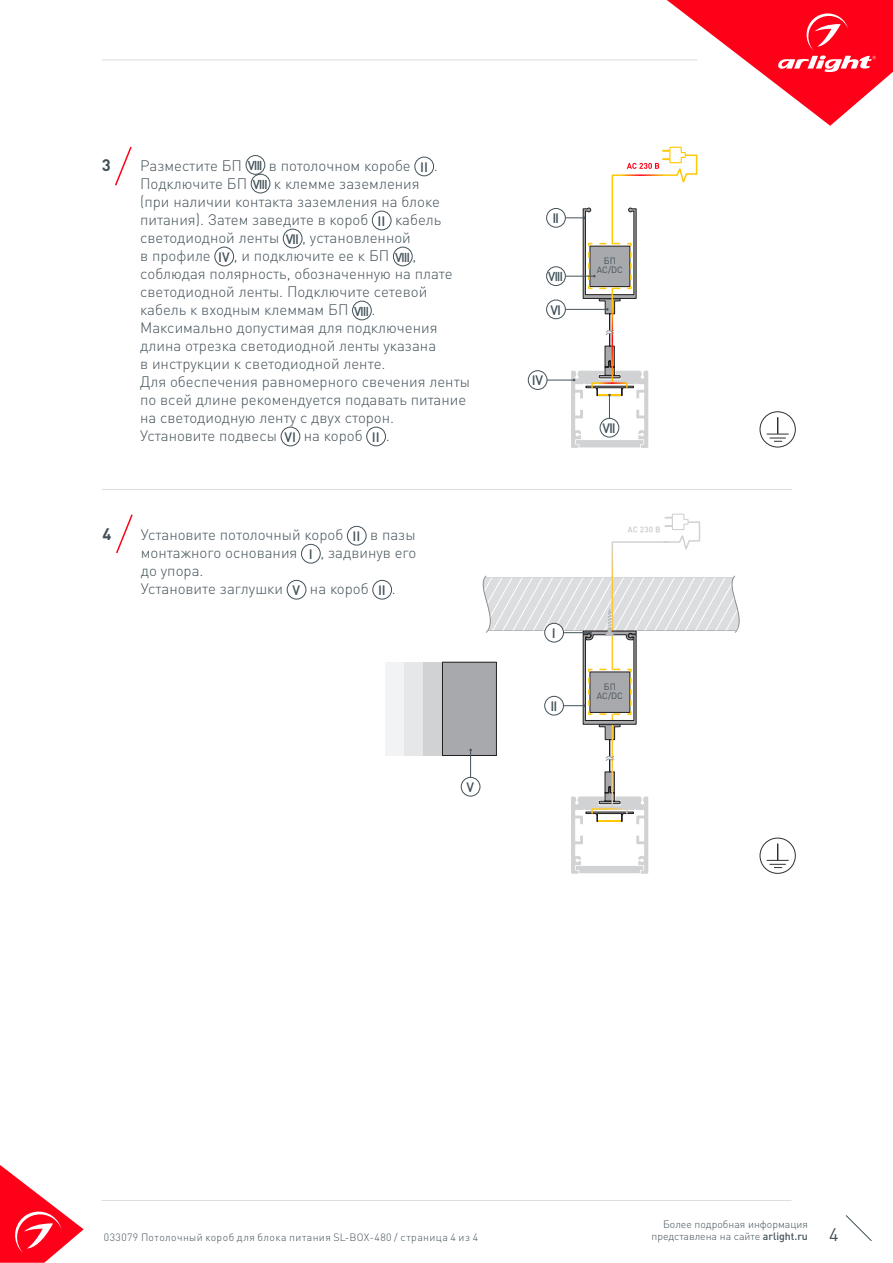
<style>
.page{position:relative;width:893px;height:1263px;background:#fff}
.page>*{position:absolute;margin:0;border:0;box-sizing:border-box;transform-origin:0 0}
.t1{font:18px "DIN Pro";color:#425159}
.t2{font:700 16.5px "DIN Pro";color:#425159}
.t3{font:300 15px/18px "DIN Pro";color:#425159}
.t4{font:500 13.5px "DIN Pro";color:#425159}
.t5{font:500 12.75px "DIN Pro";letter-spacing:-.09em;color:#425159}
.t6{font:300 10.5px "DIN Pro";letter-spacing:.025em;color:#425159}
.t7{font:300 10.5px "DIN Pro";color:#425159}
.t8{font:9px "DIN Pro";color:#425159}
.s1{font-weight:500}
</style>
<div class="page">
<svg style="left:0;top:1165px;width:84px;height:98px"></svg>
<svg style="left:845px;top:1215px;width:27px;height:26px"></svg>
<svg style="left:667px;top:0;width:226px;height:126px"></svg>
<hr style="left:102px;top:60px;width:595px;height:1px;background:#dcdddf">
<div style="left:385px;top:662px;width:54px;height:93px;background:#f2f3f4"></div>
<div style="left:404px;top:662px;width:54px;height:93px;background:#e6e7e9"></div>
<div style="left:423px;top:662px;width:54px;height:93px;background:#d1d2d4"></div>
<hr style="left:102px;top:1200px;width:689px;height:1px;background:#dcdddf">
<div style="left:347px;top:526px;width:19px;height:19px;border:1px solid #425159;border-radius:50%"></div>
<div style="left:301px;top:544px;width:19px;height:19px;border:1px solid #425159;border-radius:50%"></div>
<div style="left:287px;top:580px;width:19px;height:19px;border:1px solid #425159;border-radius:50%"></div>
<div style="left:373px;top:580px;width:19px;height:19px;border:1px solid #425159;border-radius:50%"></div>
<svg style="left:116px;top:514px;width:17px;height:40px"></svg>
<div style="left:760px;top:838px;width:36px;height:36px;border:1px solid #312f30;border-radius:50%"></div>
<svg style="left:767px;top:844px;width:22px;height:24px"></svg>
<svg style="left:115px;top:146px;width:17px;height:40px"></svg>
<div style="left:246px;top:155px;width:19px;height:19px;border:1px solid #425159;border-radius:50%"></div>
<div style="left:415px;top:157px;width:19px;height:19px;border:1px solid #425159;border-radius:50%"></div>
<div style="left:251px;top:174px;width:19px;height:19px;border:1px solid #425159;border-radius:50%"></div>
<div style="left:372px;top:211px;width:19px;height:19px;border:1px solid #425159;border-radius:50%"></div>
<div style="left:283px;top:229px;width:19px;height:19px;border:1px solid #425159;border-radius:50%"></div>
<div style="left:215px;top:247px;width:19px;height:19px;border:1px solid #425159;border-radius:50%"></div>
<div style="left:393px;top:247px;width:19px;height:19px;border:1px solid #425159;border-radius:50%"></div>
<div style="left:352px;top:301px;width:19px;height:19px;border:1px solid #425159;border-radius:50%"></div>
<div style="left:281px;top:427px;width:19px;height:19px;border:1px solid #425159;border-radius:50%"></div>
<div style="left:366px;top:427px;width:20px;height:19px;border:1px solid #425159;border-radius:50%"></div>
<div style="left:760px;top:411px;width:36px;height:36px;border:1px solid #312f30;border-radius:50%"></div>
<svg style="left:767px;top:417px;width:22px;height:25px"></svg>
<hr style="left:102px;top:489px;width:690px;height:1px;background:#dcdddf">
<div style="left:546px;top:208px;width:20px;height:19px;border:1px solid #425159;border-radius:50%"></div>
<div style="left:546px;top:267px;width:20px;height:19px;border:1px solid #425159;border-radius:50%"></div>
<div style="left:528px;top:370px;width:19px;height:20px;border:1px solid #425159;border-radius:50%"></div>
<div style="left:546px;top:300px;width:20px;height:19px;border:1px solid #425159;border-radius:50%"></div>
<svg style="left:547px;top:146px;width:151px;height:302px"></svg>
<div style="left:442px;top:662px;width:54px;height:93px;background:#a8a9ad"></div>
<div style="left:442px;top:662px;width:55px;height:94px;border:1px solid #231f20"></div>
<div style="left:461px;top:777px;width:19px;height:19px;border:1px solid #425159;border-radius:50%"></div>
<svg style="left:470px;top:513px;width:270px;height:361px"></svg>
<p class="t2" style="left:102px;top:154px;width:10px">3</p>
<p class="t3" style="left:140px;top:156px;width:103px">Разместите БП</p>
<p class="t5" style="left:248px;top:157px;width:16px">VIII</p>
<p class="t3" style="left:269px;top:156px;width:143px">в потолочном коробе</p>
<p class="t4" style="left:420px;top:158px;width:9px">II</p>
<p class="t3" style="left:434px;top:156px;width:5px">.</p>
<p class="t3" style="left:140px;top:174px;width:108px">Подключите БП</p>
<p class="t5" style="left:253px;top:175px;width:16px">VIII</p>
<p class="t3" style="left:140px;top:174px;width:301px;text-indent:134px">к клемме заземления (при наличии контакта заземления на блоке питания). Затем заведите в короб</p>
<p class="t4" style="left:378px;top:212px;width:9px">II</p>
<p class="t3" style="left:395px;top:210px;width:48px">кабель</p>
<p class="t3" style="left:140px;top:228px;width:141px">светодиодной ленты</p>
<p class="t4" style="left:286px;top:230px;width:15px">VII</p>
<p class="t3" style="left:302px;top:228px;width:110px">, установленной</p>
<p class="t3" style="left:140px;top:246px;width:72px">в профиле</p>
<p class="t4" style="left:218px;top:248px;width:13px">IV</p>
<p class="t3" style="left:234px;top:246px;width:157px">, и подключите ее к БП</p>
<p class="t5" style="left:395px;top:248px;width:16px">VIII</p>
<p class="t3" style="left:140px;top:246px;width:314px;text-indent:272px">, соблюдая полярность, обозначенную на плате светодиодной ленты. Подключите сетевой кабель к входным клеммам БП</p>
<p class="t5" style="left:354px;top:302px;width:16px">VIII</p>
<p class="t3" style="left:140px;top:300px;width:331px;text-indent:231px">.<br>Максимально допустимая для подключения длина отрезка светодиодной ленты указана<br>в инструкции к светодиодной ленте.<br>Для обеспечения равномерного свечения ленты по всей длине рекомендуется подавать питание на светодиодную ленту с двух сторон.<br>Установите подвесы</p>
<p class="t4" style="left:284px;top:428px;width:13px">VI</p>
<p class="t3" style="left:304px;top:426px;width:60px">на короб</p>
<p class="t4" style="left:372px;top:428px;width:9px">II</p>
<p class="t3" style="left:386px;top:426px;width:5px">.</p>
<p class="t2" style="left:103px;top:523px;width:10px">4</p>
<p class="t3" style="left:141px;top:525px;width:204px">Установите потолочный короб</p>
<p class="t4" style="left:353px;top:527px;width:9px">II</p>
<p class="t3" style="left:370px;top:525px;width:47px">в пазы</p>
<p class="t3" style="left:141px;top:543px;width:158px">монтажного основания</p>
<p class="t4" style="left:309px;top:545px;width:5px">I</p>
<p class="t3" style="left:320px;top:543px;width:98px">, задвинув его</p>
<p class="t3" style="left:141px;top:561px;width:144px">до упора.<br>Установите заглушки</p>
<p class="t4" style="left:293px;top:581px;width:9px">V</p>
<p class="t3" style="left:310px;top:579px;width:60px">на короб</p>
<p class="t4" style="left:378px;top:581px;width:9px">II</p>
<p class="t3" style="left:392px;top:579px;width:5px">.</p>
<p class="t4" style="left:467px;top:778px;width:9px">V</p>
<p class="t4" style="left:552px;top:209px;width:8px">II</p>
<p class="t5" style="left:548px;top:268px;width:16px">VIII</p>
<p class="t4" style="left:551px;top:300px;width:12px">VI</p>
<p class="t4" style="left:532px;top:371px;width:13px">IV</p>
<p class="t8" style="left:604px;top:255px;width:14px">БП</p>
<p class="t8" style="left:597px;top:264px;width:28px">AC/DC</p>
<p class="t4" style="left:603px;top:419px;width:15px">VII</p>
<p class="t4" style="left:552px;top:624px;width:5px">I</p>
<p class="t4" style="left:550px;top:697px;width:8px">II</p>
<p class="t8" style="left:604px;top:681px;width:14px">БП</p>
<p class="t8" style="left:597px;top:690px;width:28px">AC/DC</p>
<p class="t7" style="left:663px;top:1216px;width:146px">Более подробная информация</p>
<p class="t7" style="left:651px;top:1229px;width:158px">представлена на сайте <span class="s1">arlight.ru</span></p>
<p class="t6" style="left:104px;top:1230px;width:376px">033079 Потолочный короб для блока питания SL-BOX-480 / страница 4 из 4</p>
<p class="t1" style="left:829px;top:1222px;width:11px">4</p>
</div>
